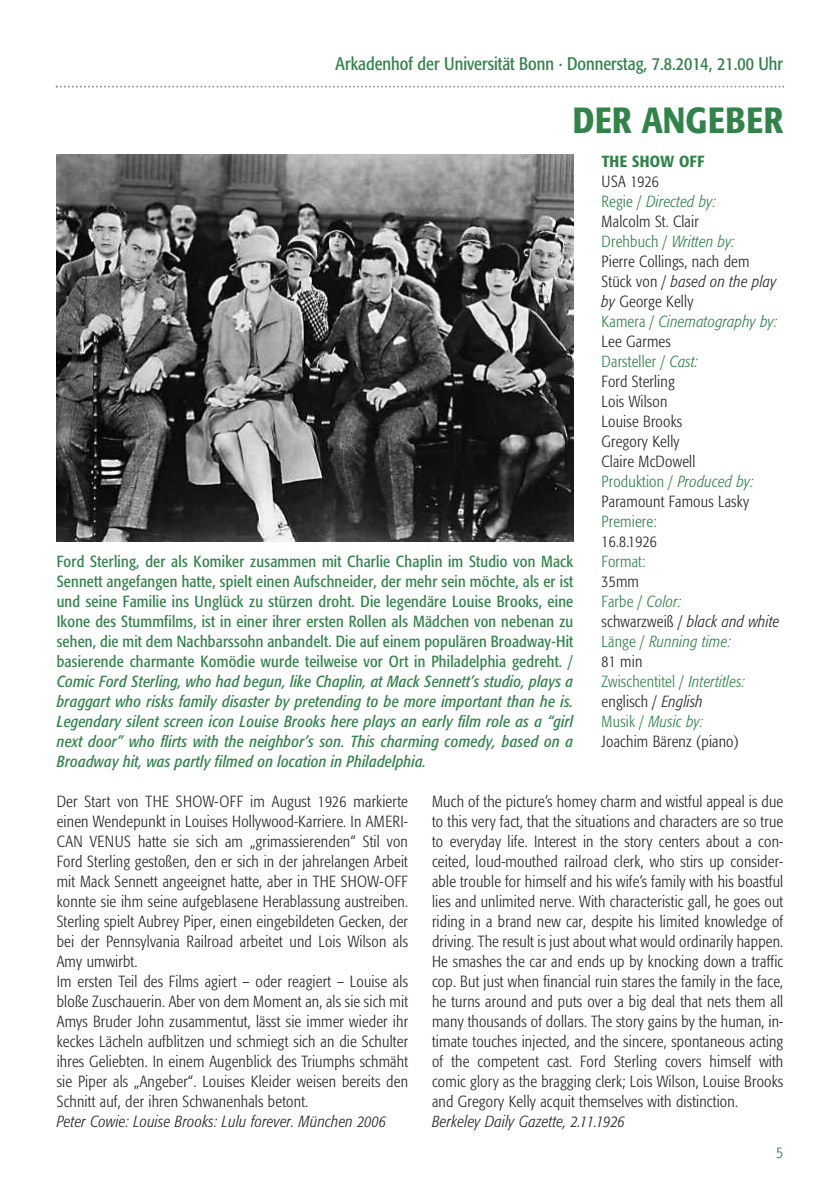
<style>
.page{position:relative;width:840px;height:1191px;background:#fff}
.page>*{position:absolute;margin:0;border:0;box-sizing:border-box;transform-origin:0 0}
.t1{font:500 condensed 36px "Formata Pro";letter-spacing:.02em;color:#31834a}
.t2{font:condensed 18px "Formata Pro";color:#31834a}
.t3{font:300 condensed 16px/20px "Formata Pro";letter-spacing:.015em;color:#272627}
.t4{font:condensed 16px/20px "Formata Pro";letter-spacing:.015em;color:#31834a;text-align:justify}
.t5{font:italic condensed 16px/20px "Formata Pro";letter-spacing:.015em;color:#31834a;text-align:justify}
.t6{font:italic 300 condensed 16px "Formata Pro";letter-spacing:.015em;color:#272627}
.t7{font:300 condensed 16px "Formata Pro";letter-spacing:.015em;color:#31834a}
.t8{font:500 condensed 16px "Formata Pro";letter-spacing:.025em;color:#31834a}
.s1{color:#31834a}
.s2{font-style:italic;color:#31834a}
.s3{font-style:italic}
</style>
<div class="page">
<svg style="left:56px;top:86px;width:727px;height:2px"></svg>
<img style="left:57px;top:155px;width:516px;height:387px">
<p class="t2" style="left:335px;top:57px;width:449px">arkadenhof der universität bonn · Donnerstag, 7.8.2014, 21.00 uhr</p>
<h1 class="t1" style="left:572px;top:106px;width:212px">DER ANGEBER</h1>
<p class="t4" style="left:57px;top:553px;width:517px">ford sterling, der als komiker zusammen mit charlie chaplin im studio von Mack sennett angefangen hatte, spielt einen aufschneider, der mehr sein möchte, als er ist und seine familie ins unglück zu stürzen droht. Die legendäre louise brooks, eine Ikone des stummfilms, ist in einer ihrer ersten rollen als Mädchen von nebenan zu sehen, die mit dem nachbarssohn anbandelt. Die auf einem populären broadway-hit basierende charmante komödie wurde teilweise vor ort in Philadelphia gedreht. /</p>
<p class="t5" style="left:57px;top:673px;width:517px">Comic Ford Sterling, who had begun, like Chaplin, at Mack Sennett’s studio, plays a braggart who risks family disaster by pretending to be more important than he is.<br>Legendary silent screen icon Louise Brooks here plays an early film role as a “girl next door” who flirts with the neighbor’s son. This charming comedy, based on a Broadway hit, was partly filmed on location in Philadelphia.</p>
<p class="t8" style="left:601px;top:155px;width:104px">THE SHOW OFF</p>
<p class="t3" style="left:601px;top:173px;width:177px">USA 1926<br><span class="s1">Regie /</span> <span class="s2">Directed by:<br></span>Malcolm St. Clair<br><span class="s1">Drehbuch /</span> <span class="s2">Written by:<br></span>Pierre Collings, nach dem<br>Stück von / <span class="s3">based on the play by</span> George Kelly<br><span class="s1">Kamera /</span> <span class="s2">Cinematography by:<br></span>Lee Garmes<br><span class="s1">Darsteller /</span> <span class="s2">Cast:<br></span>Ford Sterling<br>Lois Wilson<br>Louise Brooks<br>Gregory Kelly<br>Claire McDowell<br><span class="s1">Produktion /</span> <span class="s2">Produced by:<br></span>Paramount Famous Lasky</p>
<p class="t7" style="left:601px;top:515px;width:56px">Premiere:</p>
<p class="t3" style="left:601px;top:533px;width:57px">16.8.1926</p>
<p class="t7" style="left:601px;top:555px;width:45px">Format:</p>
<p class="t3" style="left:601px;top:573px;width:179px">35mm<br><span class="s1">Farbe /</span> <span class="s2">Color:<br></span>schwarzweiß / <span class="s3">black and white<br></span><span class="s1">Länge /</span> <span class="s2">Running time:<br></span>81 min<br><span class="s1">Zwischentitel /</span> <span class="s2">Intertitles: </span>englisch / <span class="s3">English<br></span><span class="s1">Musik /</span> <span class="s2">Music by:<br></span>Joachim Bärenz (piano)</p>
<p class="t3" style="left:57px;top:792px;width:352px">Der Start von THE SHOW-OFF im August 1926 markierte einen Wendepunkt in Louises Hollywood-Karriere. In AMERI-CAN VENUS hatte sie sich am „grimassierenden“ Stil von Ford Sterling gestoßen, den er sich in der jahrelangen Arbeit mit Mack Sennett angeeignet hatte, aber in THE SHOW-OFF konnte sie ihm seine aufgeblasene Herablassung austreiben.<br>Sterling spielt Aubrey Piper, einen eingebildeten Gecken, der bei der Pennsylvania Railroad arbeitet und Lois Wilson als Amy umwirbt.<br>Im ersten Teil des Films agiert – oder reagiert – Louise als bloße Zuschauerin. Aber von dem Moment an, als sie sich mit Amys Bruder John zusammentut, lässt sie immer wieder ihr keckes Lächeln aufblitzen und schmiegt sich an die Schulter ihres Geliebten. In einem Augenblick des Triumphs schmäht sie Piper als „Angeber“. Louises Kleider weisen bereits den Schnitt auf, der ihren Schwanenhals betont.</p>
<p class="t6" style="left:57px;top:1115px;width:330px">Peter Cowie: Louise Brooks: Lulu forever. München 2006</p>
<p class="t3" style="left:432px;top:792px;width:352px;text-align:justify">Much of the picture’s homey charm and wistful appeal is due to this very fact, that the situations and characters are so true to everyday life. Interest in the story centers about a con&shy;ceited, loud-mouthed railroad clerk, who stirs up consider&shy;able trouble for himself and his wife’s family with his boastful lies and unlimited nerve. With characteristic gall, he goes out riding in a brand new car, despite his limited knowledge of driving. The result is just about what would ordinarily happen.<br>He smashes the car and ends up by knocking down a traffic cop. But just when financial ruin stares the family in the face, he turns around and puts over a big deal that nets them all many thousands of dollars. The story gains by the human, in&shy;timate touches injected, and the sincere, spontaneous acting of the competent cast. Ford Sterling covers himself with comic glory as the bragging clerk; Lois Wilson, Louise Brooks and Gregory Kelly acquit themselves with distinction.</p>
<p class="t6" style="left:432px;top:1115px;width:194px">Berkeley Daily Gazette, 2.11.1926</p>
<p class="t7" style="left:775px;top:1145px;width:8px">5</p>
</div>
